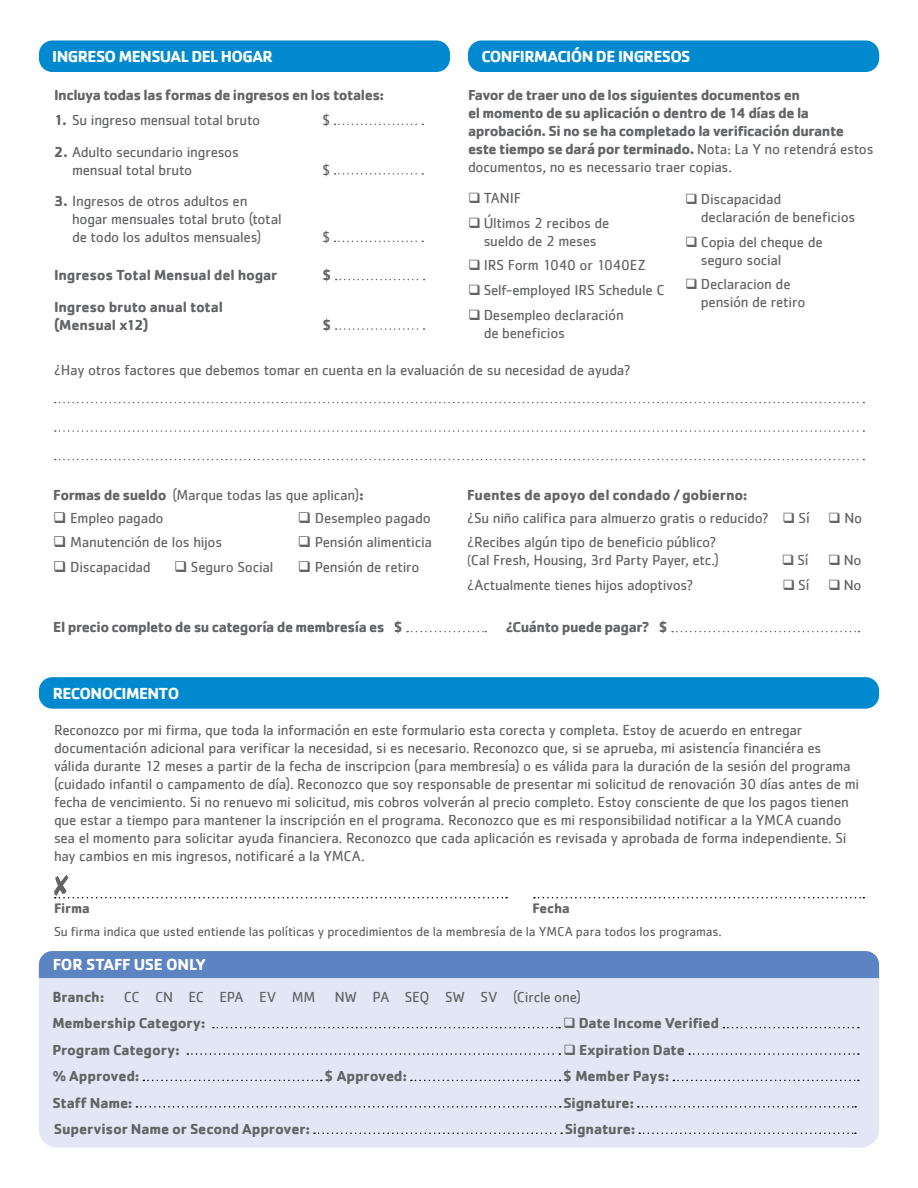
<style>
.page{position:relative;width:918px;height:1188px;background:#fff}
.page>*{position:absolute;margin:0;border:0;box-sizing:border-box;transform-origin:0 0}
.t1{font:700 16.5px "Cachet";letter-spacing:-.035em;color:#fff}
.t2{font:700 16.5px "Cachet";letter-spacing:-.015em;color:#fff}
.t3{font:15px/18px "Cachet";letter-spacing:-.015em;color:#636466}
.t4{font:700 15px/18px "Cachet";letter-spacing:-.025em;color:#636466}
.t5{font:700 14.25px "Cachet";letter-spacing:-.01em;color:#636466}
.t6{font:13.5px "Cachet";letter-spacing:-.01em;color:#636466}
.s1{font-weight:700}
.s2{font-weight:400}
.s3{font-size:12.75px}
</style>
<div class="page">
<div style="left:39px;top:978px;width:840px;height:170px;background:#e3e7f5"></div>
<svg style="left:213px;top:1027px;width:347px;height:1px"></svg>
<svg style="left:723px;top:1027px;width:136px;height:1px"></svg>
<svg style="left:187px;top:1053px;width:373px;height:2px"></svg>
<svg style="left:689px;top:1053px;width:170px;height:2px"></svg>
<svg style="left:143px;top:1080px;width:179px;height:1px"></svg>
<svg style="left:411px;top:1080px;width:149px;height:1px"></svg>
<svg style="left:673px;top:1080px;width:186px;height:1px"></svg>
<svg style="left:136px;top:1106px;width:425px;height:2px"></svg>
<svg style="left:638px;top:1106px;width:218px;height:2px"></svg>
<svg style="left:314px;top:1132px;width:248px;height:2px"></svg>
<svg style="left:639px;top:1132px;width:217px;height:2px"></svg>
<div style="left:39px;top:951px;width:840px;height:27px;background:#5c84c3"></div>
<div style="left:39px;top:677px;width:840px;height:32px;background:#0089cf;border-radius:14px"></div>
<svg style="left:534px;top:897px;width:330px;height:1px"></svg>
<svg style="left:54px;top:875px;width:453px;height:23px"></svg>
<svg style="left:334px;top:124px;width:89px;height:1px"></svg>
<svg style="left:334px;top:173px;width:89px;height:2px"></svg>
<svg style="left:334px;top:241px;width:89px;height:1px"></svg>
<svg style="left:336px;top:279px;width:89px;height:1px"></svg>
<svg style="left:336px;top:328px;width:89px;height:2px"></svg>
<svg style="left:55px;top:402px;width:809px;height:1px"></svg>
<svg style="left:55px;top:430px;width:809px;height:2px"></svg>
<svg style="left:55px;top:459px;width:809px;height:1px"></svg>
<div style="left:39px;top:40px;width:411px;height:32px;background:#0089cf;border-radius:14px"></div>
<svg style="left:407px;top:631px;width:79px;height:1px"></svg>
<svg style="left:672px;top:631px;width:187px;height:1px"></svg>
<div style="left:468px;top:40px;width:411px;height:32px;background:#0089cf;border-radius:14px"></div>
<p class="t1" style="left:52px;top:46px;width:222px">INGRESO MENSUAL DEL HOGAR</p>
<p class="t1" style="left:481px;top:46px;width:211px">CONFIRMACIÓN DE INGRESOS</p>
<p class="t4" style="left:54px;top:86px;width:332px">Incluya todas las formas de ingresos en los totales:</p>
<p class="t3" style="left:54px;top:111px;width:208px"><span class="s1">1.</span> Su ingreso mensual total bruto</p>
<p class="t3" style="left:323px;top:111px;width:9px">$</p>
<p class="t3" style="left:72px;top:142px;width:168px;text-indent:-18px"><span class="s1">2.</span> Adulto secundario ingresos mensual total bruto</p>
<p class="t4" style="left:468px;top:86px;width:407px">Favor de traer uno de los siguientes documentos en<br>el momento de su aplicación o dentro de 14 días de la aprobación. Si no se ha completado la verificación durante este tiempo se dará por terminado. <span class="s2">Nota: La Y no retendrá estos documentos, no es necessario traer copias.</span></p>
<p class="t3" style="left:468px;top:189px;width:54px">❑ TANIF</p>
<p class="t3" style="left:468px;top:213px;width:143px;text-align:center">❑ Últimos 2 recibos de sueldo de 2 meses</p>
<p class="t3" style="left:468px;top:256px;width:180px">❑ IRS Form 1040 or 1040EZ</p>
<p class="t3" style="left:468px;top:281px;width:198px">❑ Self-employed IRS Schedule C</p>
<p class="t3" style="left:484px;top:306px;width:142px;text-indent:-16px">❑ Desempleo declaración de beneficios</p>
<p class="t3" style="left:323px;top:160px;width:9px">$</p>
<p class="t3" style="left:701px;top:190px;width:156px;text-indent:-16px">❑ Discapacidad<br>declaración de beneficios</p>
<p class="t3" style="left:701px;top:232px;width:123px;text-indent:-16px">❑ Copia del cheque de seguro social</p>
<p class="t3" style="left:701px;top:275px;width:106px;text-indent:-16px">❑ Declaracion de pensión de retiro</p>
<p class="t3" style="left:72px;top:192px;width:211px;text-indent:-18px"><span class="s1">3.</span> Ingresos de otros adultos en hogar mensuales total bruto (total de todo los adultos mensuales)</p>
<p class="t3" style="left:323px;top:228px;width:9px">$</p>
<p class="t4" style="left:54px;top:266px;width:225px">Ingresos Total Mensual del hogar</p>
<p class="t4" style="left:323px;top:266px;width:11px">$</p>
<p class="t4" style="left:54px;top:297px;width:171px">Ingreso bruto anual total (Mensual x12)</p>
<p class="t4" style="left:323px;top:315px;width:11px">$</p>
<p class="t3" style="left:54px;top:361px;width:578px">¿Hay otros factores que debemos tomar en cuenta en la evaluación de su necesidad de ayuda?</p>
<p class="t3" style="left:53px;top:486px;width:312px"><span class="s1">Formas de sueldo</span> (Marque todas las que aplican)<span class="s1">:</span></p>
<p class="t3" style="left:53px;top:508px;width:112px">❑ Empleo pagado</p>
<p class="t3" style="left:298px;top:508px;width:134px">❑ Desempleo pagado</p>
<p class="t3" style="left:53px;top:533px;width:170px">❑ Manutención de los hijos</p>
<p class="t3" style="left:298px;top:533px;width:136px">❑ Pensión alimenticia</p>
<p class="t3" style="left:53px;top:558px;width:99px">❑ Discapacidad</p>
<p class="t3" style="left:174px;top:558px;width:101px">❑ Seguro Social</p>
<p class="t3" style="left:298px;top:558px;width:123px">❑ Pensión de retiro</p>
<p class="t3" style="left:467px;top:483px;width:396px;line-height:22.6px"><span class="s1">Fuentes de apoyo del condado / gobierno:<br></span>¿Su niño califica para almuerzo gratis o reducido? ❑ Sí ❑ No</p>
<p class="t3" style="left:467px;top:533px;width:253px">¿Recibes algún tipo de beneficio público? <span class="s3">(</span>Cal Fresh, Housing, 3rd Party Payer, etc.)</p>
<p class="t3" style="left:782px;top:551px;width:28px">❑ Sí</p>
<p class="t3" style="left:828px;top:551px;width:35px">❑ No</p>
<p class="t3" style="left:467px;top:576px;width:228px">¿Actualmente tienes hijos adoptivos?</p>
<p class="t3" style="left:783px;top:576px;width:28px">❑ Sí</p>
<p class="t3" style="left:828px;top:576px;width:35px">❑No</p>
<p class="t4" style="left:53px;top:618px;width:352px">El precio completo de su categoría de membresía es $</p>
<p class="t4" style="left:506px;top:618px;width:164px">¿Cuánto puede pagar? $</p>
<p class="t1" style="left:53px;top:682px;width:128px">RECONOCIMENTO</p>
<p class="t3" style="left:54px;top:721px;width:807px">Reconozco por mi firma, que toda la información en este formulario esta corecta y completa. Estoy de acuerdo en entregar documentación adicional para verificar la necesidad, si es necesario. Reconozco que, si se aprueba, mi asistencía financiéra es válida durante 12 meses a partir de la fecha de inscripcion (para membresía) o es válida para la duración de la sesión del programa (cuidado infantil o campamento de día). Reconozco que soy responsable de presentar mi solicitud de renovación 30 días antes de mi fecha de vencimiento. Si no renuevo mi solicitud, mis cobros volverán al precio completo. Estoy consciente de que los pagos tienen que estar a tiempo para mantener la inscripción en el programa. Reconozco que es mi responsibilidad notificar a la YMCA cuando sea el momento para solicitar ayuda financiera. Reconozco que cada aplicación es revisada y aprobada de forma independiente. Si hay cambios en mis ingresos, notificaré a la YMCA.</p>
<p class="t5" style="left:54px;top:899px;width:37px">Firma</p>
<p class="t5" style="left:533px;top:899px;width:39px">Fecha</p>
<p class="t6" style="left:54px;top:923px;width:669px">Su firma indica que usted entiende las políticas y procedimientos de la membresía de la YMCA para todos los programas.</p>
<p class="t2" style="left:53px;top:954px;width:155px">FOR STAFF USE ONLY</p>
<p class="t4" style="left:52px;top:987px;width:54px">Branch:</p>
<p class="t3" style="left:124px;top:988px;width:193px">CC CN EC EPA EV MM</p>
<p class="t3" style="left:335px;top:988px;width:248px">NW PA SEQ SW SV (Circle one)</p>
<p class="t4" style="left:52px;top:1014px;width:155px">Membership Category:</p>
<p class="t4" style="left:563px;top:1014px;width:157px">❑ Date Income Verified</p>
<p class="t4" style="left:52px;top:1040px;width:129px">Program Category:</p>
<p class="t4" style="left:564px;top:1040px;width:123px">❑ Expiration Date</p>
<p class="t4" style="left:52px;top:1067px;width:89px">% Approved:</p>
<p class="t4" style="left:324px;top:1067px;width:84px">$ Approved:</p>
<p class="t4" style="left:563px;top:1067px;width:108px">$ Member Pays:</p>
<p class="t4" style="left:52px;top:1093px;width:82px">Staff Name:</p>
<p class="t4" style="left:563px;top:1093px;width:72px">Signature:</p>
<p class="t4" style="left:54px;top:1119px;width:258px">Supervisor Name or Second Approver:</p>
<p class="t4" style="left:565px;top:1119px;width:72px">Signature:</p>
</div>
